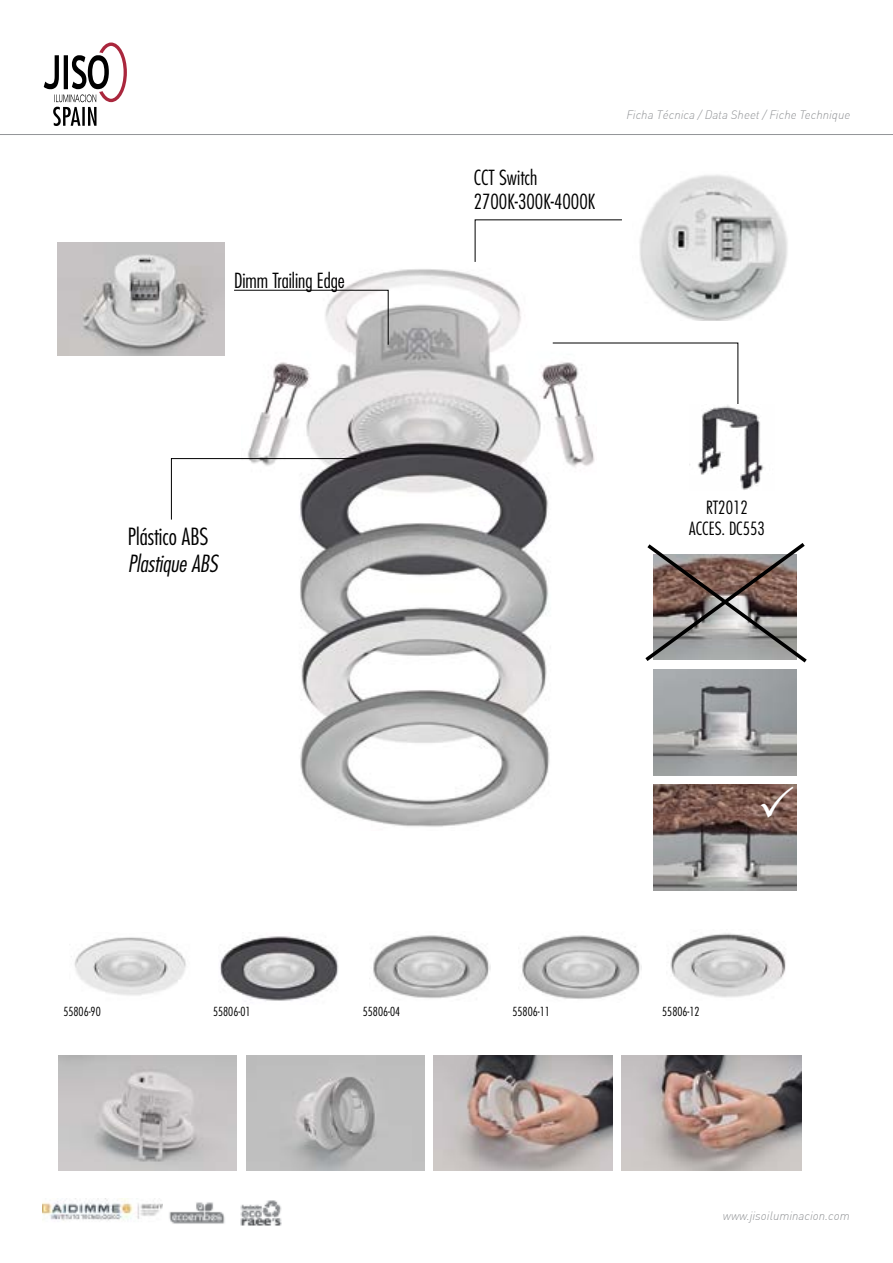
<style>
.page{position:relative;width:893px;height:1263px;background:#fff}
.page>*{position:absolute;margin:0;border:0;box-sizing:border-box;transform-origin:0 0}
.t1{font:italic 300 condensed 23.1px "Futura Std";color:#000}
.t2{font:300 condensed 23.1px "Futura Std";color:#000}
.t3{font:300 condensed 20.25px/24.3px "Futura Std";color:#000}
.t4{font:300 condensed 17.7px/20.1px "Futura Std";color:#000;text-align:center}
.t5{font:300 condensed 12.15px "Futura Std";color:#000}
.t6{font:italic 300 12px "DIN";color:#939598}
</style>
<div class="page">
<hr style="left:0;top:134px;width:893px;height:1px;background:#939598">
<img style="left:169px;top:1202px;width:56px;height:22px">
<img style="left:240px;top:1200px;width:42px;height:26px">
<img style="left:43px;top:1199px;width:120px;height:22px">
<svg style="left:44px;top:43px;width:83px;height:83px"></svg>
<img style="left:241px;top:269px;width:355px;height:558px">
<img style="left:246px;top:1055px;width:178px;height:115px">
<img style="left:59px;top:1055px;width:178px;height:115px">
<img style="left:622px;top:1055px;width:179px;height:115px">
<img style="left:433px;top:1055px;width:180px;height:115px">
<img style="left:373px;top:935px;width:118px;height:64px">
<img style="left:220px;top:936px;width:119px;height:66px">
<img style="left:71px;top:937px;width:115px;height:59px">
<img style="left:521px;top:935px;width:121px;height:64px">
<img style="left:670px;top:933px;width:116px;height:65px">
<svg style="left:171px;top:458px;width:186px;height:62px"></svg>
<img style="left:57px;top:242px;width:168px;height:113px">
<svg style="left:234px;top:290px;width:155px;height:55px"></svg>
<img style="left:697px;top:405px;width:67px;height:85px">
<svg style="left:475px;top:219px;width:147px;height:43px"></svg>
<img style="left:653px;top:669px;width:144px;height:106px">
<img style="left:654px;top:785px;width:142px;height:105px">
<svg style="left:645px;top:543px;width:162px;height:120px"></svg>
<img style="left:639px;top:175px;width:149px;height:145px">
<svg style="left:552px;top:343px;width:186px;height:61px"></svg>
<svg style="left:761px;top:785px;width:32px;height:32px"></svg>
<h2 class="t3" style="left:234px;top:268px;width:112px">Dimm Trailing Edge</h2>
<h1 class="t2" style="left:128px;top:522px;width:82px">Plástico ABS</h1>
<h1 class="t1" style="left:128px;top:550px;width:92px">Plastique ABS</h1>
<h2 class="t3" style="left:474px;top:165px;width:123px">CCT Switch<br>2700K-300K-4000K</h2>
<p class="t6" style="left:626px;top:107px;width:226px">Ficha Técnica / Data Sheet / Fiche Technique</p>
<h3 class="t4" style="left:689px;top:498px;width:77px">RT2012<br>ACCES. DC553</h3>
<p class="t5" style="left:63px;top:1004px;width:39px">55806-90</p>
<p class="t5" style="left:213px;top:1004px;width:39px">55806-01</p>
<p class="t5" style="left:363px;top:1004px;width:39px">55806-04</p>
<p class="t5" style="left:512px;top:1004px;width:39px">55806-11</p>
<p class="t5" style="left:662px;top:1004px;width:39px">55806-12</p>
<p class="t6" style="left:723px;top:1208px;width:128px">www.jisoiluminacion.com</p>
</div>
